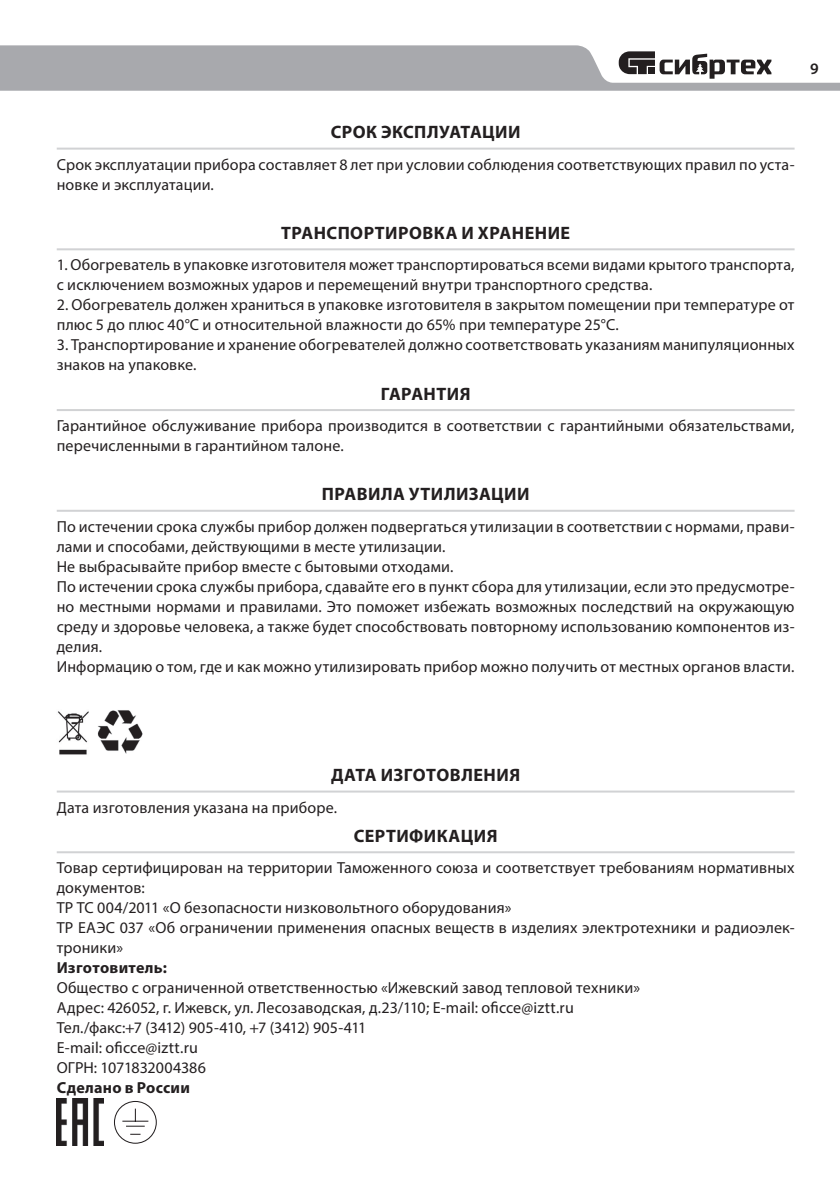
<style>
.page{position:relative;width:840px;height:1191px;background:#fff}
.page>*{position:absolute;margin:0;border:0;box-sizing:border-box;transform-origin:0 0}
.Заголовок{font:700 18px "Myriad Pro";letter-spacing:.025em;color:#231f20}
.t1{font:16px/20px "Myriad Pro";letter-spacing:.01em;color:#231f20}
.t2{font:700 16px "Myriad Pro";letter-spacing:.015em;color:#231f20}
.t3{font:600 16px "Myriad Pro";color:#231f20}
</style>
<div class="page">
<svg style="left:0;top:45px;width:839px;height:46px"></svg>
<hr style="left:57px;top:148px;width:737px;height:2px;background:#d1d2d4">
<hr style="left:57px;top:248px;width:737px;height:2px;background:#d1d2d4">
<hr style="left:57px;top:409px;width:737px;height:2px;background:#d1d2d4">
<hr style="left:57px;top:510px;width:737px;height:2px;background:#d1d2d4">
<hr style="left:57px;top:790px;width:737px;height:2px;background:#d1d2d4">
<hr style="left:57px;top:851px;width:737px;height:2px;background:#d1d2d4">
<img style="left:58px;top:711px;width:31px;height:44px">
<img style="left:97px;top:710px;width:46px;height:44px">
<img style="left:57px;top:1098px;width:47px;height:47px">
<svg style="left:114px;top:1101px;width:43px;height:43px"></svg>
<p class="t3" style="left:809px;top:59px;width:10px">9</p>
<p class="Заголовок" style="left:330px;top:120px;width:191px">СРОК ЭКСПЛУАТАЦИИ</p>
<p class="t1" style="left:57px;top:154px;width:739px">Срок эксплуатации прибора составляет 8 лет при условии соблюдения соответствующих правил по уста&shy;новке и эксплуатации.</p>
<p class="Заголовок" style="left:281px;top:221px;width:290px">ТРАНСПОРТИРОВКА И ХРАНЕНИЕ</p>
<p class="t1" style="left:57px;top:255px;width:739px">1. Обогреватель в упаковке изготовителя может транспортироваться всеми видами крытого транспорта, с исключением возможных ударов и перемещений внутри транспортного средства.</p>
<p class="t1" style="left:57px;top:295px;width:738px">2. Обогреватель должен храниться в упаковке изготовителя в закрытом помещении при температуре от плюс 5 до плюс 40°С и относительной влажности до 65% при температуре 25°С.</p>
<p class="t1" style="left:57px;top:335px;width:739px">3. Транспортирование и хранение обогревателей должно соответствовать указаниям манипуляционных знаков на упаковке.</p>
<p class="Заголовок" style="left:380px;top:382px;width:91px">ГАРАНТИЯ</p>
<p class="t1" style="left:57px;top:415px;width:739px">Гарантийное обслуживание прибора производится в соответствии с гарантийными обязательствами, перечисленными в гарантийном талоне.</p>
<p class="Заголовок" style="left:321px;top:482px;width:209px">ПРАВИЛА УТИЛИЗАЦИИ</p>
<p class="t1" style="left:57px;top:516px;width:739px">По истечении срока службы прибор должен подвергаться утилизации в соответствии с нормами, прави&shy;лами и способами, действующими в месте утилизации.</p>
<p class="t1" style="left:57px;top:556px;width:398px">Не выбрасывайте прибор вместе с бытовыми отходами.</p>
<p class="t1" style="left:57px;top:576px;width:739px;text-align:justify">По истечении срока службы прибора, сдавайте его в пункт сбора для утилизации, если это предусмотре&shy;но местными нормами и правилами. Это поможет избежать возможных последствий на окружающую среду и здоровье человека, а также будет способствовать повторному использованию компонентов из&shy;делия.</p>
<p class="t1" style="left:57px;top:656px;width:738px">Информацию о том, где и как можно утилизировать прибор можно получить от местных органов власти.</p>
<p class="Заголовок" style="left:331px;top:763px;width:191px">ДАТА ИЗГОТОВЛЕНИЯ</p>
<p class="t1" style="left:57px;top:797px;width:282px">Дата изготовления указана на приборе.</p>
<p class="Заголовок" style="left:353px;top:824px;width:145px">СЕРТИФИКАЦИЯ</p>
<p class="t1" style="left:57px;top:857px;width:738px">Товар сертифицирован на территории Таможенного союза и соответствует требованиям нормативных документов:</p>
<p class="t1" style="left:57px;top:897px;width:456px">ТР ТС 004/2011 «О безопасности низковольтного оборудования»</p>
<p class="t1" style="left:57px;top:917px;width:739px">ТР ЕАЭС 037 «Об ограничении применения опасных веществ в изделиях электротехники и радиоэлек&shy;троники»</p>
<p class="t2" style="left:57px;top:957px;width:112px">Изготовитель:</p>
<p class="t1" style="left:57px;top:977px;width:584px">Общество с ограниченной ответственностью «Ижевский завод тепловой техники»</p>
<p class="t1" style="left:57px;top:997px;width:518px">Адрес: 426052, г. Ижевск, ул. Лесозаводская, д.23/110; E-mail: oficce@iztt.ru</p>
<p class="t1" style="left:57px;top:1017px;width:311px">Тел./факс:+7 (3412) 905-410, +7 (3412) 905-411</p>
<p class="t1" style="left:57px;top:1037px;width:143px">E-mail: oficce@iztt.ru</p>
<p class="t1" style="left:57px;top:1057px;width:151px">ОГРН: 1071832004386</p>
<p class="t2" style="left:57px;top:1077px;width:135px">Сделано в России</p>
</div>
